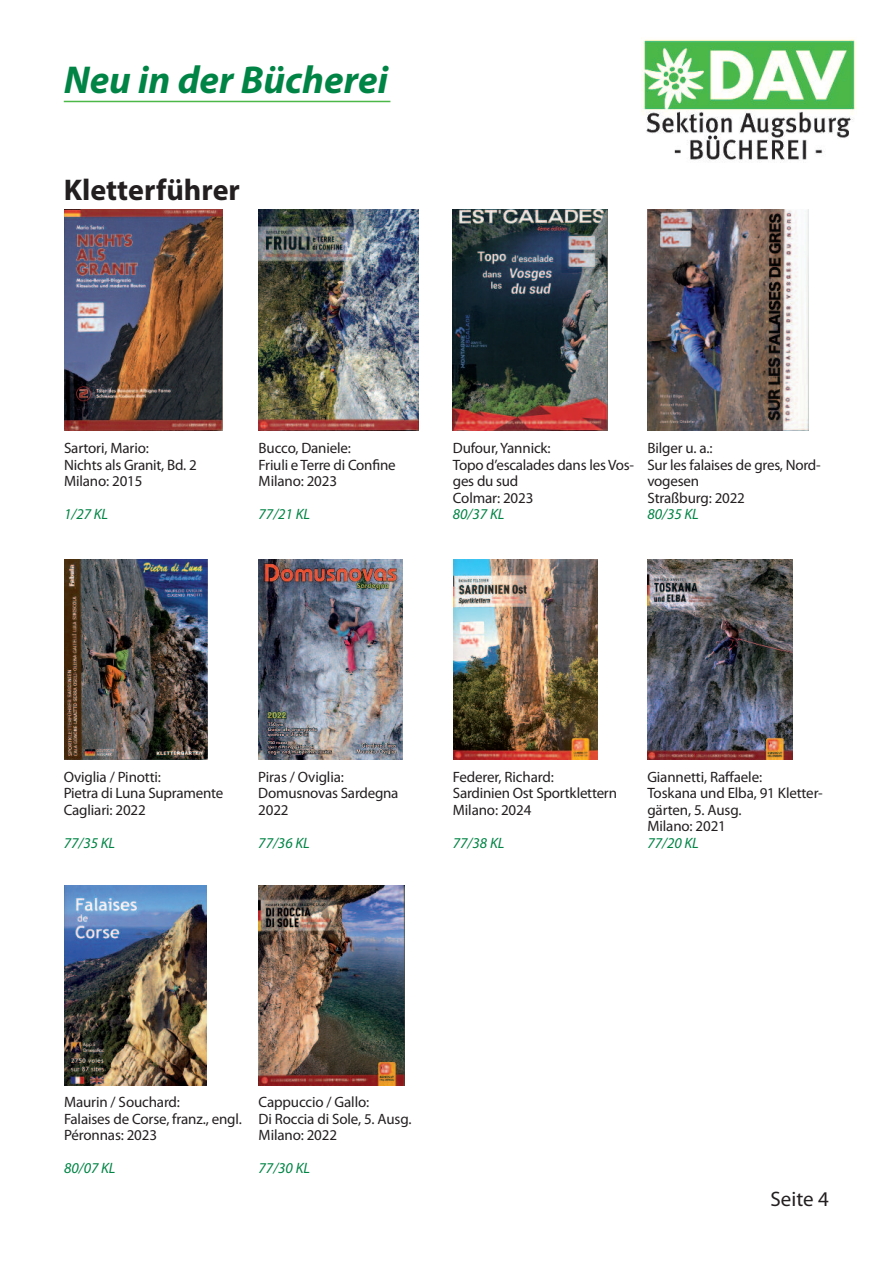
<style>
.page{position:relative;width:893px;height:1263px;background:#fff}
.page>*{position:absolute;margin:0;border:0;box-sizing:border-box;transform-origin:0 0}
.t1{font:italic 700 39px "Myriad Pro";color:#008445}
.t2{font:700 30px "Myriad Pro";color:#231f20}
.t3{font:21px "Myriad Pro";color:#231f20}
.t4{font:15px/16.5px "Myriad Pro";letter-spacing:-.01em;color:#231f20}
.t5{font:italic 15px "Myriad Pro";color:#008445}
</style>
<div class="page">
<img style="left:641px;top:38px;width:215px;height:123px">
<hr style="left:64px;top:101px;width:326px;height:1px;background:#4cb848">
<img style="left:64px;top:210px;width:158px;height:220px">
<img style="left:259px;top:210px;width:160px;height:220px">
<img style="left:453px;top:210px;width:154px;height:220px">
<img style="left:647px;top:210px;width:161px;height:220px">
<img style="left:64px;top:560px;width:143px;height:199px">
<img style="left:259px;top:560px;width:144px;height:199px">
<img style="left:453px;top:560px;width:145px;height:199px">
<img style="left:64px;top:886px;width:142px;height:199px">
<img style="left:259px;top:886px;width:146px;height:199px">
<img style="left:647px;top:560px;width:145px;height:199px">
<h1 class="t1" style="left:64px;top:65px;width:326px">Neu in der Bücherei</h1>
<h2 class="t2" style="left:64px;top:178px;width:178px">Kletterführer</h2>
<p class="t4" style="left:64px;top:441px;width:134px">Sartori, Mario:<br>Nichts als Granit, Bd. 2<br>Milano: 2015</p>
<p class="t5" style="left:64px;top:509px;width:46px">1/27 KL</p>
<p class="t4" style="left:259px;top:441px;width:139px">Bucco, Daniele:<br>Friuli e Terre di Confine<br>Milano: 2023</p>
<p class="t5" style="left:259px;top:509px;width:53px">77/21 KL</p>
<p class="t4" style="left:453px;top:441px;width:183px">Dufour, Yannick:<br>Topo d’escalades dans les Vos&shy;ges du sud<br>Colmar: 2023</p>
<p class="t5" style="left:453px;top:509px;width:53px">80/37 KL</p>
<p class="t4" style="left:647px;top:441px;width:175px">Bilger u. a.:<br>Sur les falaises de gres, Nord&shy;vogesen<br>Straßburg: 2022</p>
<p class="t5" style="left:647px;top:509px;width:53px">80/35 KL</p>
<p class="t4" style="left:64px;top:769px;width:161px">Oviglia / Pinotti:<br>Pietra di Luna Supramente<br>Cagliari: 2022</p>
<p class="t5" style="left:64px;top:837px;width:53px">77/35 KL</p>
<p class="t4" style="left:258px;top:769px;width:142px">Piras / Oviglia:<br>Domusnovas Sardegna<br>2022</p>
<p class="t5" style="left:258px;top:837px;width:53px">77/36 KL</p>
<p class="t4" style="left:453px;top:769px;width:166px">Federer, Richard:<br>Sardinien Ost Sportklettern<br>Milano: 2024</p>
<p class="t5" style="left:453px;top:837px;width:53px">77/38 KL</p>
<p class="t4" style="left:647px;top:769px;width:177px">Giannetti, Raffaele:<br>Toskana und Elba, 91 Kletter&shy;gärten, 5. Ausg.<br>Milano: 2021</p>
<p class="t5" style="left:647px;top:837px;width:53px">77/20 KL</p>
<p class="t4" style="left:64px;top:1095px;width:179px">Maurin / Souchard:<br>Falaises de Corse, franz., engl.<br>Péronnas: 2023</p>
<p class="t5" style="left:64px;top:1163px;width:53px">80/07 KL</p>
<p class="t4" style="left:259px;top:1095px;width:154px">Cappuccio / Gallo:<br>Di Roccia di Sole, 5. Ausg.<br>Milano: 2022</p>
<p class="t5" style="left:259px;top:1163px;width:53px">77/30 KL</p>
<h3 class="t3" style="left:770px;top:1191px;width:60px">Seite 4</h3>
</div>
